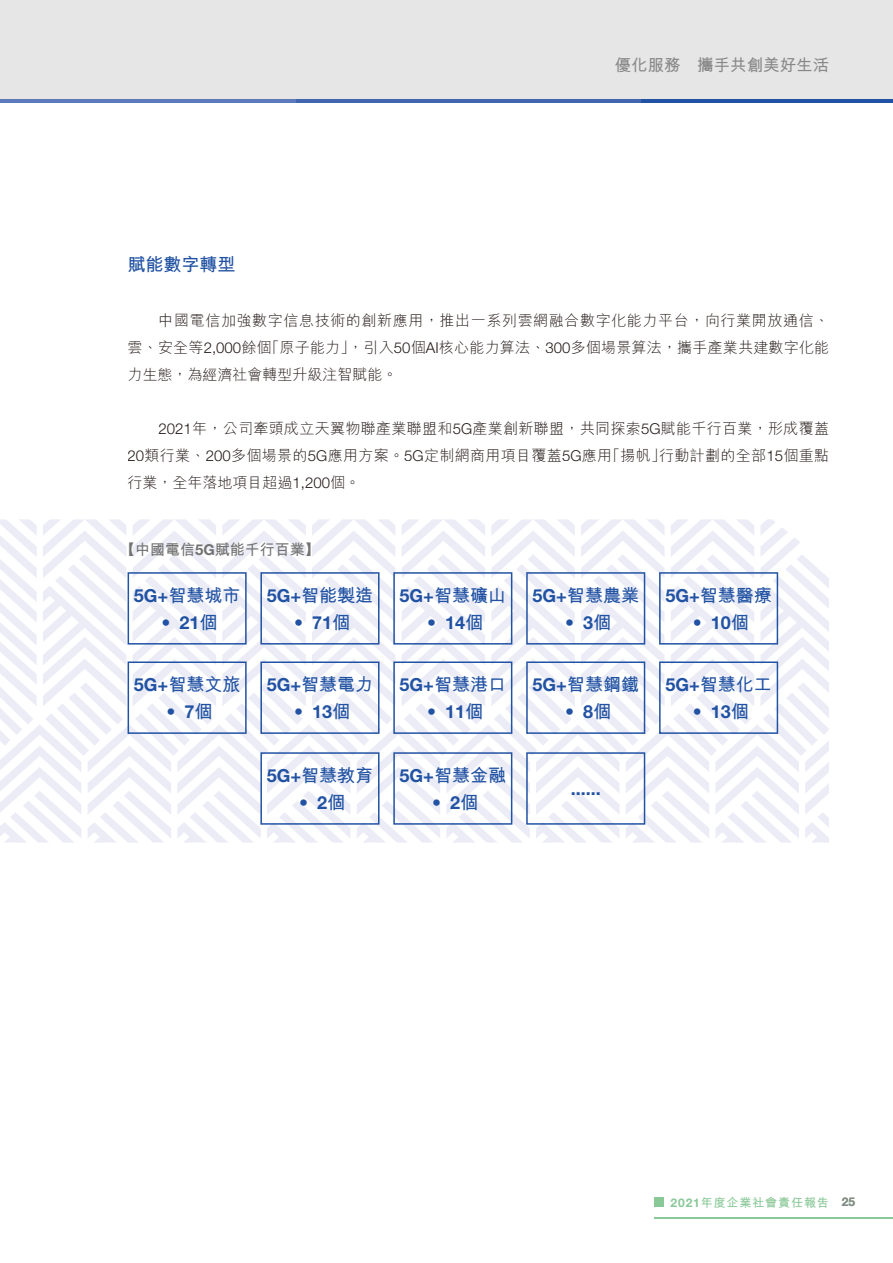
<style>
.page{position:relative;width:893px;height:1263px;background:#fff}
.page>*{position:absolute;margin:0;border:0;box-sizing:border-box;transform-origin:0 0}
.t1{font:18px "M Hei HK Bold E Ten B5 H";color:#2152a3}
.t2{font:700 18px "Helvetica Neue LT Std";color:#2152a3}
.t3{font:16.5px "M Hei HK Bold E Ten B5 H";color:#898989}
.t4{font:15px/27px "M Hei HK Light E Ten B5 H";letter-spacing:.015em;color:#231916;text-align:justify}
.t5{font:15px "M Hei HK Bold E Ten B5 H";color:#717171}
.t6{font:12px "M Hei HK Bold E Ten B5 H";letter-spacing:.075em;color:#89c897}
.s1{font-family:"Helvetica Neue LT Std";font-weight:300}
.s2{font-family:"Helvetica Neue LT Std";font-weight:700}
.s3{font-family:"M Hei HK Bold E Ten B5 H";font-weight:400}
</style>
<div class="page">
<div style="left:0;top:0;width:893px;height:100px;background:#e6e6e7"></div>
<hr style="left:654px;top:1217px;width:239px;height:1px;background:#89c897">
<div style="left:654px;top:1197px;width:10px;height:10px;background:#89c897"></div>
<hr style="left:1px;top:100px;width:344px;height:3px;background:#5b79bb">
<hr style="left:297px;top:100px;width:344px;height:3px;background:#4165af">
<hr style="left:641px;top:100px;width:252px;height:3px;background:#2152a3">
<svg style="left:0;top:519px;width:829px;height:324px"></svg>
<svg style="left:446px;top:724px;width:383px;height:119px"></svg>
<svg style="left:128px;top:572px;width:119px;height:72px"></svg>
<svg style="left:128px;top:661px;width:119px;height:73px"></svg>
<svg style="left:260px;top:572px;width:119px;height:72px"></svg>
<svg style="left:260px;top:661px;width:119px;height:73px"></svg>
<svg style="left:260px;top:752px;width:119px;height:73px"></svg>
<svg style="left:393px;top:572px;width:119px;height:72px"></svg>
<svg style="left:393px;top:661px;width:119px;height:73px"></svg>
<svg style="left:393px;top:752px;width:119px;height:73px"></svg>
<svg style="left:526px;top:572px;width:119px;height:72px"></svg>
<svg style="left:526px;top:661px;width:119px;height:73px"></svg>
<svg style="left:526px;top:752px;width:119px;height:73px"></svg>
<svg style="left:659px;top:572px;width:119px;height:72px"></svg>
<svg style="left:659px;top:661px;width:119px;height:73px"></svg>
<p class="t1" style="left:128px;top:258px;width:110px">賦能數字轉型</p>
<p class="t3" style="left:615px;top:59px;width:216px">優化服務 攜手共創美好生活</p>
<p class="t4" style="left:128px;top:308px;width:703px;text-indent:31px">中國電信加強數字信息技術的創新應用，推出一系列雲網融合數字化能力平台，向行業開放通信、雲、安全等<span class="s1">2,000</span>餘個「原子能力」，引入<span class="s1">50</span>個<span class="s1">AI</span>核心能力算法、<span class="s1">300</span>多個場景算法，攜手產業共建數字化能力生態，為經濟社會轉型升級注智賦能。</p>
<p class="t4" style="left:128px;top:416px;width:703px;text-indent:31px"><span class="s1">2021</span>年，公司牽頭成立天翼物聯產業聯盟和<span class="s1">5G</span>產業創新聯盟，共同探索<span class="s1">5G</span>賦能千行百業，形成覆蓋<span class="s1">20</span>類行業、<span class="s1">200</span>多個場景的<span class="s1">5G</span>應用方案。<span class="s1">5G</span>定制網商用項目覆蓋<span class="s1">5G</span>應用「揚帆」行動計劃的全部<span class="s1">15</span>個重點行業，全年落地項目超過<span class="s1">1,200</span>個。</p>
<p class="t5" style="left:120px;top:544px;width:201px">【中國電信<span class="s2">5G</span>賦能千行百業】</p>
<p class="t1" style="left:134px;top:588px;width:108px"><span class="s2">5G+</span>智慧城市</p>
<p class="t2" style="left:161px;top:612px;width:58px">• 21<span class="s3">個</span></p>
<p class="t1" style="left:267px;top:588px;width:108px"><span class="s2">5G+</span>智能製造</p>
<p class="t2" style="left:294px;top:612px;width:58px">• 71<span class="s3">個</span></p>
<p class="t1" style="left:134px;top:677px;width:108px"><span class="s2">5G+</span>智慧文旅</p>
<p class="t2" style="left:166px;top:701px;width:48px">• 7<span class="s3">個</span></p>
<p class="t1" style="left:267px;top:677px;width:108px"><span class="s2">5G+</span>智慧電力</p>
<p class="t2" style="left:294px;top:701px;width:58px">• 13<span class="s3">個</span></p>
<p class="t1" style="left:267px;top:768px;width:108px"><span class="s2">5G+</span>智慧教育</p>
<p class="t2" style="left:299px;top:792px;width:48px">• 2<span class="s3">個</span></p>
<p class="t1" style="left:400px;top:588px;width:108px"><span class="s2">5G+</span>智慧礦山</p>
<p class="t2" style="left:427px;top:612px;width:58px">• 14<span class="s3">個</span></p>
<p class="t1" style="left:400px;top:677px;width:108px"><span class="s2">5G+</span>智慧港口</p>
<p class="t2" style="left:427px;top:701px;width:58px">• 11<span class="s3">個</span></p>
<p class="t1" style="left:400px;top:768px;width:108px"><span class="s2">5G+</span>智慧金融</p>
<p class="t2" style="left:432px;top:792px;width:48px">• 2<span class="s3">個</span></p>
<p class="t1" style="left:532px;top:588px;width:108px"><span class="s2">5G+</span>智慧農業</p>
<p class="t2" style="left:565px;top:612px;width:48px">• 3<span class="s3">個</span></p>
<p class="t1" style="left:532px;top:677px;width:108px"><span class="s2">5G+</span>智慧鋼鐵</p>
<p class="t2" style="left:565px;top:701px;width:48px">• 8<span class="s3">個</span></p>
<p class="t2" style="left:571px;top:779px;width:32px">......</p>
<p class="t1" style="left:665px;top:588px;width:108px"><span class="s2">5G+</span>智慧醫療</p>
<p class="t2" style="left:693px;top:612px;width:58px">• 10<span class="s3">個</span></p>
<p class="t1" style="left:665px;top:677px;width:108px"><span class="s2">5G+</span>智慧化工</p>
<p class="t2" style="left:693px;top:701px;width:58px">• 13<span class="s3">個</span></p>
<p class="t6" style="left:670px;top:1198px;width:186px"><span class="s2">2021</span>年度企業社會責任報告 <span class="s2">25</span></p>
</div>
